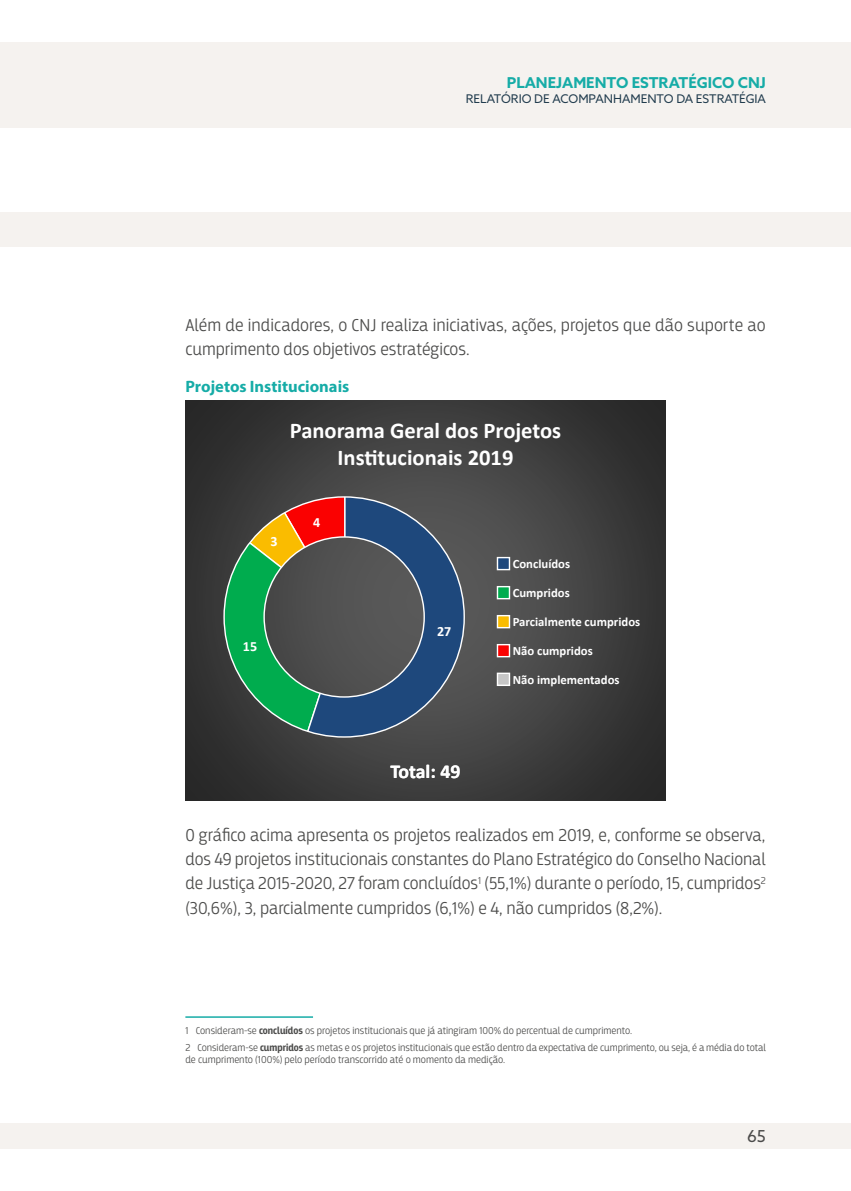
<style>
.page{position:relative;width:851px;height:1191px;background:#fff}
.page>*{position:absolute;margin:0;border:0;box-sizing:border-box;transform-origin:0 0}
.t1{font:700 22.5px/26.8px "Calibri";color:#fff;text-align:center}
.t2{font:700 19.8px "Calibri";color:#fff}
.Texto{font:300 18px/24px "Breakers";color:#4b4b4a}
.Legenda_graficos{font:700 16.5px "Myriad Pro";color:#16aca7}
.t3{font:16.5px "Azo Sans";color:#4b4b4a}
.t4{font:700 15px "Azo Sans";color:#16aca7}
.t5{font:700 14.1px "Calibri";color:#fff}
.t6{font:700 12.75px "Calibri";color:#fff}
.t7{font:12px "Azo Sans";color:#213c4e}
.Nota_de_rodape{font:300 10.5px/12.6px "Breakers";color:#4b4b4a}
.s1{font-weight:700}
</style>
<div class="page">
<div style="left:0;top:213px;width:850px;height:34px;background:#f5f2ef"></div>
<div style="left:0;top:43px;width:850px;height:85px;background:#f5f2ef"></div>
<div style="left:0;top:1123px;width:850px;height:25px;background:#f5f2ef"></div>
<svg style="left:185px;top:401px;width:480px;height:400px;background:#3c3c3c"></svg>
<svg style="left:223px;top:495px;width:242px;height:243px;background:#485d58"></svg>
<div style="left:497px;top:586px;width:12px;height:12px;background:#00ac4e"></div>
<div style="left:496px;top:586px;width:14px;height:13px;border:1px solid #fff"></div>
<div style="left:497px;top:615px;width:12px;height:12px;background:#fabc00"></div>
<div style="left:496px;top:615px;width:14px;height:13px;border:1px solid #fff"></div>
<div style="left:497px;top:557px;width:12px;height:12px;background:#1e487c"></div>
<div style="left:496px;top:557px;width:14px;height:13px;border:1px solid #fff"></div>
<div style="left:497px;top:644px;width:12px;height:12px;background:#fa0101"></div>
<div style="left:496px;top:644px;width:14px;height:13px;border:1px solid #fff"></div>
<div style="left:497px;top:673px;width:12px;height:12px;background:#c6c6c6"></div>
<div style="left:496px;top:672px;width:14px;height:14px;border:1px solid #fff"></div>
<hr style="left:185px;top:1016px;width:128px;height:1px;background:#16aca7">
<p class="t4" style="left:506px;top:72px;width:260px">PLANEJAMENTO ESTRATÉGICO CNJ</p>
<p class="t7" style="left:465px;top:91px;width:301px">RELATÓRIO DE ACOMPANHAMENTO DA ESTRATÉGIA</p>
<p class="Texto" style="left:185px;top:313px;width:581px">Além de indicadores, o CNJ realiza iniciativas, ações, projetos que dão suporte ao cumprimento dos objetivos estratégicos.</p>
<p class="Legenda_graficos" style="left:185px;top:375px;width:165px">Projetos Institucionais</p>
<p class="t1" style="left:290px;top:416px;width:273px">Panorama Geral dos Projetos<br>Institucionais 2019</p>
<p class="t5" style="left:270px;top:532px;width:9px">3</p>
<p class="t5" style="left:313px;top:512px;width:9px">4</p>
<p class="t5" style="left:243px;top:636px;width:16px">15</p>
<p class="t5" style="left:437px;top:621px;width:16px">27</p>
<p class="t2" style="left:390px;top:757px;width:71px">Total: 49</p>
<p class="t6" style="left:512px;top:555px;width:59px">Concluídos</p>
<p class="t6" style="left:512px;top:584px;width:59px">Cumpridos</p>
<p class="t6" style="left:512px;top:613px;width:129px">Parcialmente cumpridos</p>
<p class="t6" style="left:512px;top:642px;width:81px">Não cumpridos</p>
<p class="t6" style="left:512px;top:670px;width:108px">Não implementados</p>
<p class="Texto" style="left:185px;top:823px;width:582px;text-align:justify">O gráfico acima apresenta os projetos realizados em 2019, e, conforme se observa, dos 49 projetos institucionais constantes do Plano Estratégico do Conselho Nacional de Justiça 2015-2020, 27 foram concluídos<sup>1</sup> (55,1%) durante o período, 15, cumpridos<sup>2 </sup>(30,6%), 3, parcialmente cumpridos (6,1%) e 4, não cumpridos (8,2%).</p>
<p class="Nota_de_rodape" style="left:185px;top:1024px;width:447px">1 Consideram-se <span class="s1">concluídos</span> os projetos institucionais que já atingiram 100% do percentual de cumprimento.</p>
<p class="Nota_de_rodape" style="left:185px;top:1041px;width:582px">2 Consideram-se <span class="s1">cumpridos</span> as metas e os projetos institucionais que estão dentro da expectativa de cumprimento, ou seja, é a média do total de cumprimento (100%) pelo período transcorrido até o momento da medição.</p>
<p class="t3" style="left:747px;top:1125px;width:20px">65</p>
</div>
